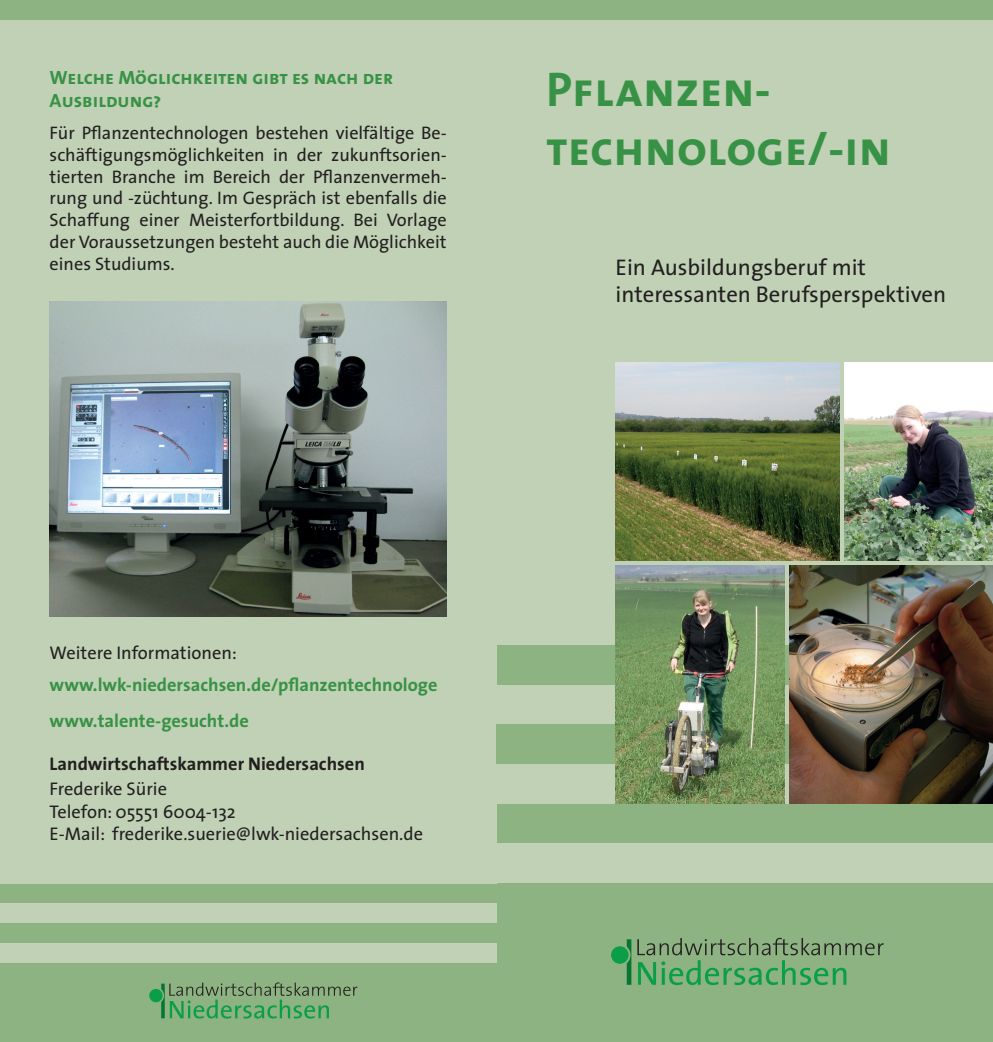
<style>
.page{position:relative;width:993px;height:1042px;background:#fff}
.page>*{position:absolute;margin:0;border:0;box-sizing:border-box;transform-origin:0 0}
.t1{font:49px/58.8px "The Sans Bold Caps";color:#389246}
.t2{font:22.75px/27.3px "The Sans";color:#231f20}
.t3{font:19.25px/23.1px "The Sans Bold Caps";color:#389246}
.t4{font:18.38px/22.8px "The Sans";color:#231f20}
.t5{font:700 18.38px/36.2px "The Sans";color:#389246}
.t6{font:700 18.38px "The Sans";color:#231f20}
.t7{font:18.2px/21.9px "The Sans";color:#231f20;text-align:justify}
</style>
<div class="page">
<div style="left:0;top:20px;width:992px;height:625px;background:#c0d1b5"></div>
<div style="left:496px;top:645px;width:496px;height:40px;background:#8db382"></div>
<div style="left:496px;top:685px;width:496px;height:39px;background:#c0d1b5"></div>
<div style="left:496px;top:764px;width:496px;height:40px;background:#c0d1b5"></div>
<div style="left:496px;top:883px;width:496px;height:159px;background:#8db382"></div>
<div style="left:0;top:0;width:992px;height:20px;background:#8db382"></div>
<div style="left:0;top:962px;width:496px;height:80px;background:#8db382"></div>
<div style="left:0;top:923px;width:496px;height:20px;background:#8db382"></div>
<div style="left:0;top:883px;width:496px;height:20px;background:#8db382"></div>
<div style="left:496px;top:804px;width:496px;height:39px;background:#8db382"></div>
<div style="left:0;top:645px;width:496px;height:238px;background:#c0d1b5"></div>
<div style="left:0;top:903px;width:496px;height:20px;background:#c0d1b5"></div>
<div style="left:0;top:943px;width:496px;height:19px;background:#c0d1b5"></div>
<div style="left:496px;top:843px;width:496px;height:40px;background:#c0d1b5"></div>
<svg style="left:637px;top:938px;width:246px;height:47px"></svg>
<svg style="left:626px;top:939px;width:5px;height:46px"></svg>
<div style="left:611px;top:946px;width:17px;height:18px;background:#0a9f46;border-radius:50%"></div>
<svg style="left:161px;top:982px;width:196px;height:36px"></svg>
<div style="left:149px;top:989px;width:14px;height:13px;background:#0a9f46;border-radius:50%"></div>
<div style="left:496px;top:724px;width:496px;height:40px;background:#8db382"></div>
<img style="left:789px;top:566px;width:203px;height:238px">
<img style="left:844px;top:362px;width:148px;height:199px">
<img style="left:615px;top:362px;width:223px;height:199px">
<img style="left:615px;top:566px;width:169px;height:238px">
<img style="left:50px;top:302px;width:396px;height:314px">
<p class="t3" style="left:50px;top:66px;width:345px">Welche Möglichkeiten gibt es nach der<br>Ausbildung?</p>
<p class="t7" style="left:50px;top:122px;width:398px">Für Pflanzentechnologen bestehen vielfältige Be&shy;schäftigungsmöglichkeiten in der zukunftsorien&shy;tierten Branche im Bereich der Pflanzenvermeh&shy;rung und -züchtung. Im Gespräch ist ebenfalls die Schaffung einer Meisterfortbildung. Bei Vorlage der Voraussetzungen besteht auch die Möglichkeit eines Studiums.</p>
<h1 class="t1" style="left:546px;top:61px;width:346px">Pflanzen&shy;technologe/-in</h1>
<p class="t2" style="left:615px;top:254px;width:332px">Ein Ausbildungsberuf mit interessanten Berufsperspektiven</p>
<p class="t4" style="left:50px;top:641px;width:189px">Weitere Informationen:</p>
<p class="t5" style="left:50px;top:667px;width:389px">www.lwk-niedersachsen.de/pflanzentechnologe www.talente-gesucht.de</p>
<p class="t6" style="left:50px;top:751px;width:316px">Landwirtschaftskammer Niedersachsen</p>
<p class="t4" style="left:50px;top:777px;width:375px">Frederike Sürie<br>Telefon: 05551 6004-132<br>E-Mail: frederike.suerie@lwk-niedersachsen.de</p>
</div>
